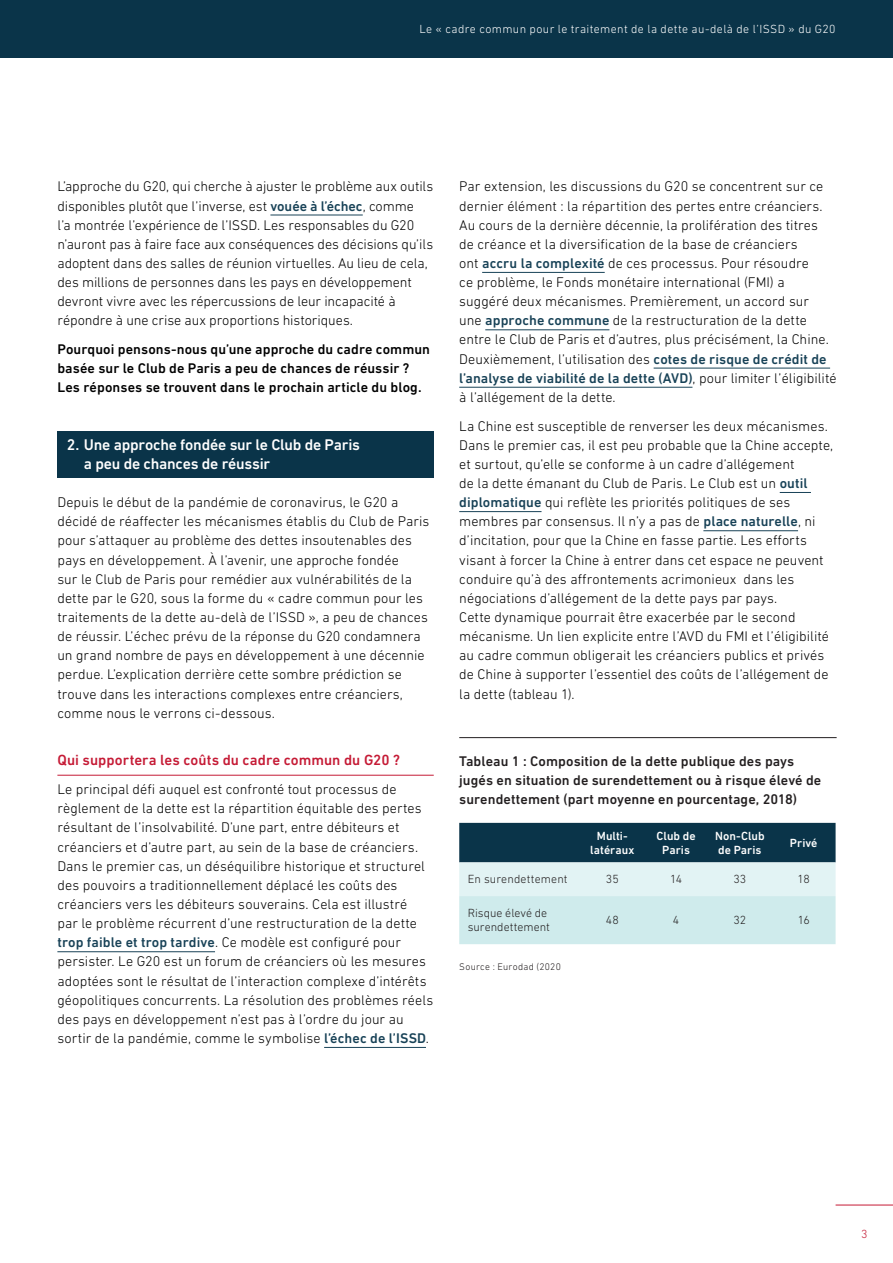
<style>
.page{position:relative;width:893px;height:1263px;background:#fff}
.page>*{position:absolute;margin:0;border:0;box-sizing:border-box;transform-origin:0 0}
.t1{font:500 15.75px/19.2px "DIN Next LT Pro";letter-spacing:-.015em;color:#fff}
.t2{font:500 15px "DIN Next LT Pro";letter-spacing:.005em;color:#c51a35}
.t3{font:300 14.25px/19.2px "DIN Next LT Pro";letter-spacing:.005em;color:#000001}
.t4{font:500 14.25px/19.2px "DIN Next LT Pro";letter-spacing:.005em;color:#000001}
.t5{font:500 14.25px/19.2px "DIN Next LT Pro";letter-spacing:.005em;color:#231f20}
.t6{font:300 12px "DIN Next LT Pro";letter-spacing:.03em;color:#fff}
.t7{font:300 12px/14.4px "DIN Next LT Pro";letter-spacing:.005em;color:#231f20}
.t8{font:500 12px/14.4px "DIN Next LT Pro";letter-spacing:.005em;color:#fff;text-align:center}
.t9{font:300 12px "DIN Next LT Pro";color:#c51a35}
.t10{font:300 9.75px "DIN Next LT Pro";letter-spacing:.025em;color:#231f20}
.s1{font-weight:500;color:#184257}
</style>
<div class="page">
<hr style="left:836px;top:1205px;width:57px;height:1px;background:#c51a35">
<div style="left:0;top:0;width:893px;height:57px;background:#0a3449"></div>
<svg style="left:459px;top:823px;width:377px;height:121px;background:#94b2b9"></svg>
<hr style="left:270px;top:215px;width:93px;height:1px;background:#184257">
<div style="left:57px;top:431px;width:377px;height:47px;background:#0a3449"></div>
<hr style="left:57px;top:775px;width:377px;height:1px;background:#c51a35">
<hr style="left:57px;top:951px;width:158px;height:1px;background:#184257">
<hr style="left:324px;top:1047px;width:102px;height:1px;background:#184257">
<hr style="left:482px;top:272px;width:123px;height:1px;background:#184257">
<hr style="left:485px;top:330px;width:124px;height:1px;background:#184257">
<hr style="left:654px;top:368px;width:176px;height:1px;background:#184257">
<hr style="left:459px;top:387px;width:233px;height:1px;background:#184257">
<hr style="left:780px;top:492px;width:31px;height:1px;background:#184257">
<hr style="left:459px;top:511px;width:82px;height:1px;background:#184257">
<hr style="left:703px;top:530px;width:95px;height:1px;background:#184257">
<hr style="left:459px;top:737px;width:378px;height:1px;background:#231f20">
<p class="t6" style="left:419px;top:22px;width:418px">Le « cadre commun pour le traitement de la dette au-delà de l’ISSD » du G20</p>
<p class="t3" style="left:57px;top:177px;width:377px">L’approche du G20, qui cherche à ajuster le problème aux outils disponibles plutôt que l’inverse, est <span class="s1">vouée à l’échec</span>, comme<br>l’a montrée l’expérience de l’ISSD. Les responsables du G20 n’auront pas à faire face aux conséquences des décisions qu’ils adoptent dans des salles de réunion virtuelles. Au lieu de cela, des millions de personnes dans les pays en développement devront vivre avec les répercussions de leur incapacité à répondre à une crise aux proportions historiques.</p>
<p class="t4" style="left:57px;top:339px;width:374px">Pourquoi pensons-nous qu’une approche du cadre commun basée sur le Club de Paris a peu de chances de réussir ?<br>Les réponses se trouvent dans le prochain article du blog.</p>
<p class="t1" style="left:84px;top:435px;width:277px;text-indent:-17px">2. Une approche fondée sur le Club de Paris a peu de chances de réussir</p>
<p class="t3" style="left:57px;top:492px;width:374px">Depuis le début de la pandémie de coronavirus, le G20 a décidé de réaffecter les mécanismes établis du Club de Paris pour s’attaquer au problème des dettes insoutenables des pays en développement. À l’avenir, une approche fondée<br>sur le Club de Paris pour remédier aux vulnérabilités de la dette par le G20, sous la forme du « cadre commun pour les traitements de la dette au-delà de l’ISSD », a peu de chances de réussir. L’échec prévu de la réponse du G20 condamnera un grand nombre de pays en développement à une décennie perdue. L’explication derrière cette sombre prédiction se trouve dans les interactions complexes entre créanciers, comme nous le verrons ci-dessous.</p>
<p class="t2" style="left:57px;top:752px;width:344px">Qui supportera les coûts du cadre commun du G20 ?</p>
<p class="t3" style="left:57px;top:779px;width:377px">Le principal défi auquel est confronté tout processus de règlement de la dette est la répartition équitable des pertes résultant de l’insolvabilité. D’une part, entre débiteurs et créanciers et d’autre part, au sein de la base de créanciers.<br>Dans le premier cas, un déséquilibre historique et structurel des pouvoirs a traditionnellement déplacé les coûts des créanciers vers les débiteurs souverains. Cela est illustré<br>par le problème récurrent d’une restructuration de la dette <span class="s1">trop faible et trop tardive</span>. Ce modèle est configuré pour persister. Le G20 est un forum de créanciers où les mesures adoptées sont le résultat de l’interaction complexe d’intérêts géopolitiques concurrents. La résolution des problèmes réels des pays en développement n’est pas à l’ordre du jour au sortir de la pandémie, comme le symbolise <span class="s1">l’échec de l’ISSD</span>.</p>
<p class="t3" style="left:459px;top:177px;width:379px">Par extension, les discussions du G20 se concentrent sur ce dernier élément : la répartition des pertes entre créanciers.<br>Au cours de la dernière décennie, la prolifération des titres<br>de créance et la diversification de la base de créanciers<br>ont <span class="s1">accru la complexité</span> de ces processus. Pour résoudre<br>ce problème, le Fonds monétaire international (FMI) a suggéré deux mécanismes. Premièrement, un accord sur<br>une <span class="s1">approche commune</span> de la restructuration de la dette entre le Club de Paris et d’autres, plus précisément, la Chine.<br>Deuxièmement, l’utilisation des <span class="s1">cotes de risque de crédit de l’analyse de viabilité de la dette (AVD)</span>, pour limiter l’éligibilité à l’allégement de la dette.</p>
<p class="t3" style="left:459px;top:416px;width:375px">La Chine est susceptible de renverser les deux mécanismes.<br>Dans le premier cas, il est peu probable que la Chine accepte, et surtout, qu’elle se conforme à un cadre d’allégement<br>de la dette émanant du Club de Paris. Le Club est un <span class="s1">outil diplomatique</span> qui reflète les priorités politiques de ses membres par consensus. Il n’y a pas de <span class="s1">place naturelle</span>, ni d’incitation, pour que la Chine en fasse partie. Les efforts visant à forcer la Chine à entrer dans cet espace ne peuvent conduire qu’à des affrontements acrimonieux dans les négociations d’allégement de la dette pays par pays.<br>Cette dynamique pourrait être exacerbée par le second mécanisme. Un lien explicite entre l’AVD du FMI et l’éligibilité au cadre commun obligerait les créanciers publics et privés de Chine à supporter l’essentiel des coûts de l’allégement de la dette (tableau 1).</p>
<p class="t5" style="left:459px;top:751px;width:364px">Tableau 1 : Composition de la dette publique des pays jugés en situation de surendettement ou à risque élevé de surendettement (part moyenne en pourcentage, 2018)</p>
<p class="t8" style="left:590px;top:828px;width:46px">Multi&shy;latéraux</p>
<p class="t8" style="left:657px;top:828px;width:40px">Club de<br>Paris</p>
<p class="t8" style="left:715px;top:828px;width:51px;text-align:left">Non-Club de Paris</p>
<p class="t8" style="left:790px;top:835px;width:29px">Privé</p>
<p class="t7" style="left:468px;top:872px;width:101px">En surendettement</p>
<p class="t7" style="left:606px;top:872px;width:14px">35</p>
<p class="t7" style="left:670px;top:872px;width:14px">14</p>
<p class="t7" style="left:733px;top:872px;width:14px">33</p>
<p class="t7" style="left:798px;top:872px;width:14px">18</p>
<p class="t7" style="left:468px;top:906px;width:84px">Risque élevé de surendettement</p>
<p class="t7" style="left:606px;top:913px;width:15px">48</p>
<p class="t7" style="left:673px;top:913px;width:8px">4</p>
<p class="t7" style="left:733px;top:913px;width:14px">32</p>
<p class="t7" style="left:798px;top:913px;width:14px">16</p>
<p class="t10" style="left:459px;top:961px;width:103px">Source : Eurodad (2020</p>
<p class="t9" style="left:861px;top:1227px;width:8px">3</p>
</div>
